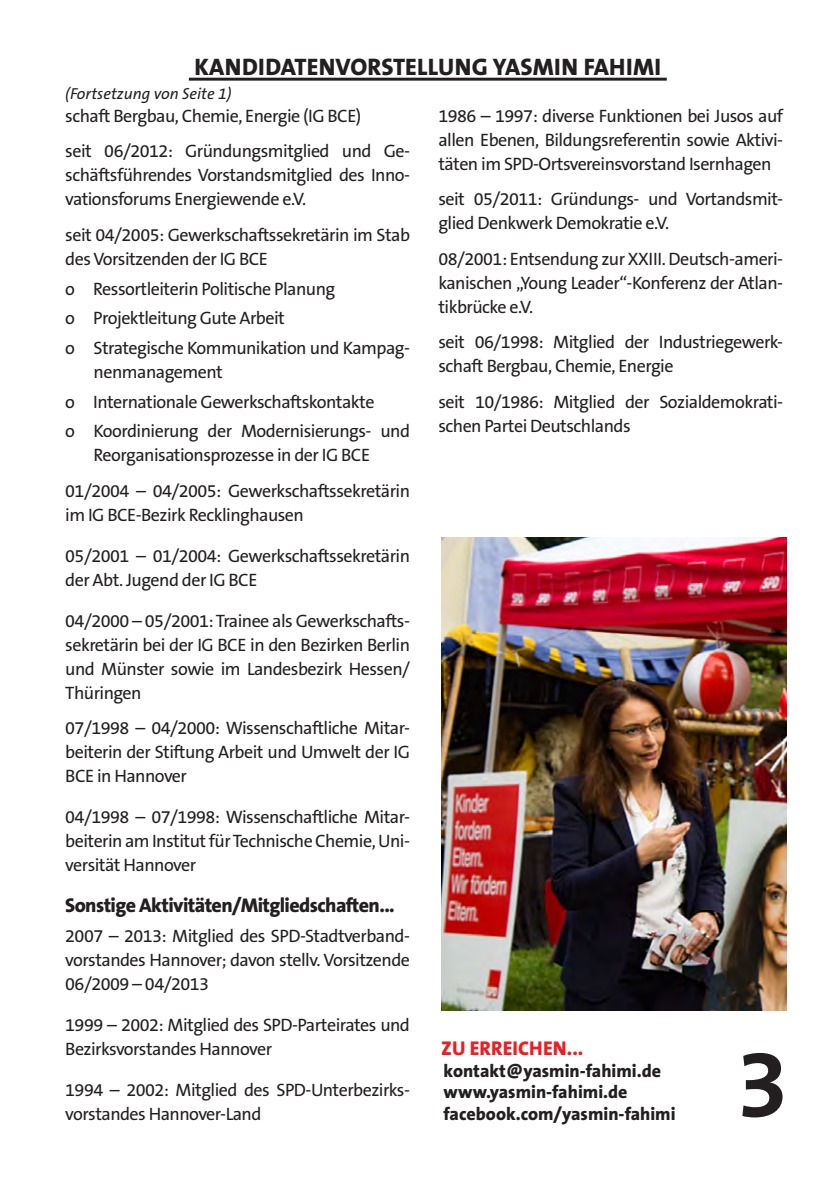
<style>
.page{position:relative;width:840px;height:1191px;background:#fff}
.page>*{position:absolute;margin:0;border:0;box-sizing:border-box;transform-origin:0 0}
.t1{font:700 96px "The Sans B7";color:#231f20}
.t2{font:800 24px "The Sans B8";letter-spacing:.01em;color:#231f20}
.t3{font:800 20px "The Sans B8";letter-spacing:-.03em;color:#231f20}
.t4{font:800 20px "The Sans B8";color:#ee1d23}
.t5{font:18px/24px "The Sans B5 Plain";letter-spacing:-.03em;color:#231f20}
.t6{font:800 18px/21.6px "The Sans B8";color:#231f20}
.t7{font:italic 16px "The Sans B5 Plain";color:#231f20}
</style>
<div class="page">
<hr style="left:189px;top:78px;width:477px;height:3px;background:#231f20">
<img style="left:441px;top:537px;width:344px;height:473px">
<h2 class="t2" style="left:194px;top:54px;width:468px">KANDIDATENVORSTELLUNG YASMIN FAHIMI</h2>
<p class="t7" style="left:65px;top:86px;width:168px">(Fortsetzung von Seite 1)</p>
<p class="t5" style="left:65px;top:99px;width:346px;line-height:35.4px">schaft Bergbau, Chemie, Energie (IG BCE)<br>seit 06/2012: Gründungsmitglied und Ge-</p>
<p class="t5" style="left:65px;top:164px;width:346px">schäftsführendes Vorstandsmitglied des Inno&shy;vationsforums Energiewende e.V.</p>
<p class="t5" style="left:65px;top:223px;width:346px">seit 04/2005: Gewerkschaftssekretärin im Stab des Vorsitzenden der IG BCE</p>
<p class="t5" style="left:65px;top:274px;width:346px;line-height:29.6px">o Ressortleiterin Politische Planung<br>o Projektleitung Gute Arbeit<br>o Strategische Kommunikation und Kampag-</p>
<p class="t5" style="left:65px;top:358px;width:346px;line-height:29.6px;text-indent:28px">nenmanagement<br>o Internationale Gewerkschaftskontakte<br>o Koordinierung der Modernisierungs- und</p>
<p class="t5" style="left:65px;top:438px;width:346px;line-height:35.4px;text-indent:28px">Reorganisationsprozesse in der IG BCE<br>01/2004 – 04/2005: Gewerkschaftssekretärin</p>
<p class="t5" style="left:65px;top:503px;width:240px">im IG BCE-Bezirk Recklinghausen</p>
<p class="t5" style="left:65px;top:544px;width:346px">05/2001 – 01/2004: Gewerkschaftssekretärin der Abt. Jugend der IG BCE</p>
<p class="t5" style="left:65px;top:609px;width:346px;text-align:justify">04/2000 – 05/2001: Trainee als Gewerkschafts&shy;sekretärin bei der IG BCE in den Bezirken Berlin und Münster sowie im Landesbezirk Hessen/ Thüringen</p>
<p class="t5" style="left:65px;top:716px;width:346px;text-align:justify">07/1998 – 04/2000: Wissenschaftliche Mitar&shy;beiterin der Stiftung Arbeit und Umwelt der IG BCE in Hannover</p>
<p class="t5" style="left:65px;top:805px;width:346px;text-align:justify">04/1998 – 07/1998: Wissenschaftliche Mitar&shy;beiterin am Institut für Technische Chemie, Uni&shy;versität Hannover</p>
<p class="t3" style="left:65px;top:894px;width:331px">Sonstige Aktivitäten/Mitgliedschaften...</p>
<p class="t5" style="left:65px;top:924px;width:346px;text-align:justify">2007 – 2013: Mitglied des SPD-Stadtverband&shy;vorstandes Hannover; davon stellv. Vorsitzende 06/2009 – 04/2013</p>
<p class="t5" style="left:65px;top:1013px;width:346px">1999 – 2002: Mitglied des SPD-Parteirates und<br>Bezirksvorstandes Hannover</p>
<p class="t5" style="left:65px;top:1078px;width:346px">1994 – 2002: Mitglied des SPD-Unterbezirks&shy;vorstandes Hannover-Land</p>
<p class="t5" style="left:438px;top:105px;width:346px;text-align:justify">1986 – 1997: diverse Funktionen bei Jusos auf allen Ebenen, Bildungsreferentin sowie Aktivi&shy;täten im SPD-Ortsvereinsvorstand Isernhagen</p>
<p class="t5" style="left:438px;top:188px;width:346px">seit 05/2011: Gründungs- und Vortandsmit&shy;glied Denkwerk Demokratie e.V.</p>
<p class="t5" style="left:438px;top:247px;width:346px;text-align:justify">08/2001: Entsendung zur XXIII. Deutsch-ameri&shy;kanischen „Young Leader“-Konferenz der Atlan&shy;tikbrücke e.V.</p>
<p class="t5" style="left:438px;top:331px;width:346px">seit 06/1998: Mitglied der Industriegewerk&shy;schaft Bergbau, Chemie, Energie</p>
<p class="t5" style="left:438px;top:390px;width:346px">seit 10/1986: Mitglied der Sozialdemokrati&shy;schen Partei Deutschlands</p>
<p class="t4" style="left:441px;top:1037px;width:144px">ZU ERREICHEN...</p>
<p class="t6" style="left:443px;top:1060px;width:233px">kontakt@yasmin-fahimi.de www.yasmin-fahimi.de facebook.com/yasmin-fahimi</p>
<h1 class="t1" style="left:735px;top:1033px;width:54px">3</h1>
</div>
